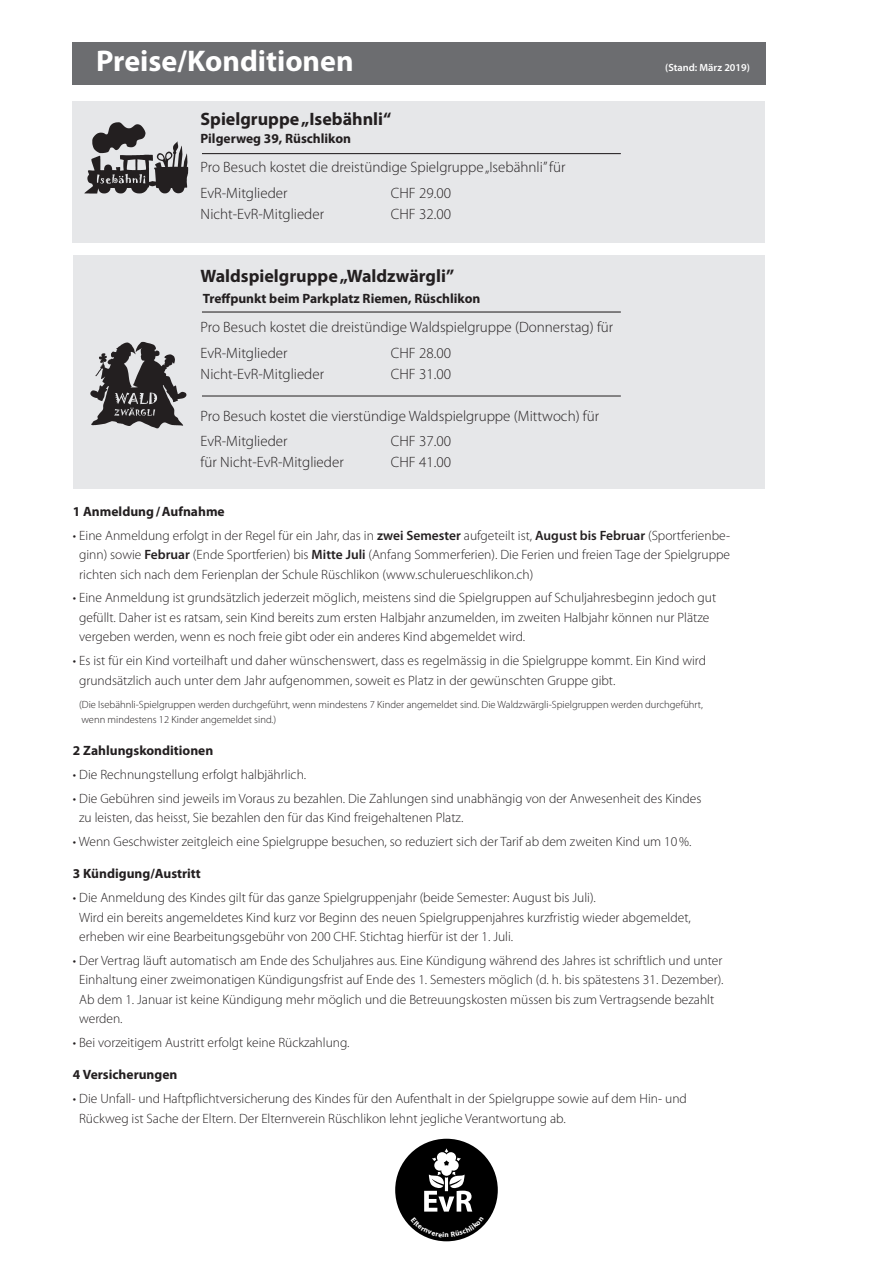
<style>
.page{position:relative;width:893px;height:1263px;background:#fff}
.page>*{position:absolute;margin:0;border:0;box-sizing:border-box;transform-origin:0 0}
._02_HL{font:700 30px "Myriad Pro";color:#fff}
._02_HL-2{font:700 18px "Myriad Pro";color:#231f20}
._03_COPY{font:300 15px "Myriad Pro";color:#231f20}
._04_Kleingedrucktes{font:300 13.5px/19.5px "Myriad Pro";color:#231f20}
._02_HL-3{font:700 13.5px "Myriad Pro";color:#231f20}
._04_KLEINGEDRUCKTES{font:700 13.5px "Myriad Pro";color:#231f20}
._04_Kleingedrucktes-2{font:700 13.5px "Myriad Pro";color:#231f20}
._04_Kleingedrucktes-3{font:300 10.5px "Myriad Pro";color:#231f20}
._02_HL-4{font:600 10.5px "Myriad Pro";color:#fff}
.s1{font-weight:600}
</style>
<div class="page">
<div style="left:72px;top:43px;width:693px;height:42px;background:#6c6d70"></div>
<div style="left:73px;top:101px;width:692px;height:141px;background:#e6e7e9"></div>
<div style="left:73px;top:255px;width:691px;height:234px;background:#e6e7e9"></div>
<img style="left:84px;top:122px;width:105px;height:72px">
<img style="left:90px;top:341px;width:97px;height:88px">
<hr style="left:202px;top:396px;width:419px;height:1px;background:#231f20">
<hr style="left:202px;top:311px;width:419px;height:2px;background:#231f20">
<hr style="left:202px;top:153px;width:419px;height:1px;background:#231f20">
<div style="left:395px;top:1139px;width:103px;height:102px;background:#000;border-radius:50%"></div>
<svg style="left:424px;top:1148px;width:48px;height:63px"></svg>
<svg style="left:411px;top:1225px;width:73px;height:12px"></svg>
<p class="_02_HL" style="left:96px;top:42px;width:259px">Preise/Konditionen</p>
<p class="_02_HL-2" style="left:201px;top:107px;width:192px">Spielgruppe „Isebähnli“</p>
<p class="_02_HL-3" style="left:201px;top:130px;width:152px">Pilgerweg 39, Rüschlikon</p>
<p class="_03_COPY" style="left:201px;top:159px;width:367px">Pro Besuch kostet die dreistündige Spielgruppe „Isebähnli” für</p>
<p class="_03_COPY" style="left:201px;top:184px;width:88px">EvR-Mitglieder</p>
<p class="_03_COPY" style="left:391px;top:184px;width:62px">CHF 29.00</p>
<p class="_03_COPY" style="left:201px;top:205px;width:125px">Nicht-EvR-Mitglieder</p>
<p class="_03_COPY" style="left:391px;top:205px;width:62px">CHF 32.00</p>
<p class="_02_HL-4" style="left:665px;top:61px;width:86px">(Stand: März 2019)</p>
<p class="_02_HL-2" style="left:201px;top:264px;width:255px">Waldspielgruppe „Waldzwärgli”</p>
<p class="_02_HL-3" style="left:203px;top:289px;width:279px">Treffpunkt beim Parkplatz Riemen, Rüschlikon</p>
<p class="_03_COPY" style="left:201px;top:319px;width:414px">Pro Besuch kostet die dreistündige Waldspielgruppe (Donnerstag) für</p>
<p class="_03_COPY" style="left:201px;top:344px;width:88px">EvR-Mitglieder</p>
<p class="_03_COPY" style="left:391px;top:344px;width:62px">CHF 28.00</p>
<p class="_03_COPY" style="left:201px;top:365px;width:125px">Nicht-EvR-Mitglieder</p>
<p class="_03_COPY" style="left:391px;top:365px;width:62px">CHF 31.00</p>
<p class="_03_COPY" style="left:201px;top:407px;width:400px">Pro Besuch kostet die vierstündige Waldspielgruppe (Mittwoch) für</p>
<p class="_03_COPY" style="left:201px;top:432px;width:88px">EvR-Mitglieder</p>
<p class="_03_COPY" style="left:391px;top:432px;width:62px">CHF 37.00</p>
<p class="_03_COPY" style="left:201px;top:453px;width:145px">für Nicht-EvR-Mitglieder</p>
<p class="_03_COPY" style="left:391px;top:453px;width:62px">CHF 41.00</p>
<p class="_04_Kleingedrucktes-2" style="left:73px;top:502px;width:153px">1 Anmeldung/Aufnahme</p>
<p class="_04_Kleingedrucktes" style="left:79px;top:525px;width:652px;text-align:justify;text-indent:-6px">• Eine Anmeldung erfolgt in der Regel für ein Jahr, das in <span class="s1">zwei Semester</span> aufgeteilt ist, <span class="s1">August bis Februar</span> (Sportferienbe&shy;ginn) sowie <span class="s1">Februar</span> (Ende Sportferien) bis <span class="s1">Mitte Juli</span> (Anfang Sommerferien). Die Ferien und freien Tage der Spielgruppe richten sich nach dem Ferienplan der Schule Rüschlikon (www.schulerueschlikon.ch)</p>
<p class="_04_Kleingedrucktes" style="left:79px;top:588px;width:639px;text-indent:-6px">• Eine Anmeldung ist grundsätzlich jederzeit möglich, meistens sind die Spielgruppen auf Schuljahresbeginn jedoch gut gefüllt. Daher ist es ratsam, sein Kind bereits zum ersten Halbjahr anzumelden, im zweiten Halbjahr können nur Plätze vergeben werden, wenn es noch freie gibt oder ein anderes Kind abgemeldet wird.</p>
<p class="_04_Kleingedrucktes" style="left:79px;top:651px;width:628px;text-indent:-6px">• Es ist für ein Kind vorteilhaft und daher wünschenswert, dass es regelmässig in die Spielgruppe kommt. Ein Kind wird grundsätzlich auch unter dem Jahr aufgenommen, soweit es Platz in der gewünschten Gruppe gibt.</p>
<p class="_04_Kleingedrucktes-3" style="left:79px;top:699px;width:625px">(Die Isebähnli-Spielgruppen werden durchgeführt, wenn mindestens 7 Kinder angemeldet sind. Die Waldzwärgli-Spielgruppen werden durchgeführt,</p>
<p class="_04_Kleingedrucktes-3" style="left:81px;top:714px;width:196px">wenn mindestens 12 Kinder angemeldet sind.)</p>
<p class="_04_KLEINGEDRUCKTES" style="left:73px;top:742px;width:142px">2 Zahlungskonditionen</p>
<p class="_04_Kleingedrucktes" style="left:73px;top:765px;width:235px">• Die Rechnungstellung erfolgt halbjährlich.</p>
<p class="_04_Kleingedrucktes" style="left:79px;top:789px;width:624px;text-indent:-6px">• Die Gebühren sind jeweils im Voraus zu bezahlen. Die Zahlungen sind unabhängig von der Anwesenheit des Kindes zu leisten, das heisst, Sie bezahlen den für das Kind freigehaltenen Platz.</p>
<p class="_04_Kleingedrucktes" style="left:73px;top:832px;width:620px">• Wenn Geschwister zeitgleich eine Spielgruppe besuchen, so reduziert sich der Tarif ab dem zweiten Kind um 10%.</p>
<p class="_04_KLEINGEDRUCKTES" style="left:73px;top:865px;width:129px">3 Kündigung/Austritt</p>
<p class="_04_Kleingedrucktes" style="left:79px;top:888px;width:613px;text-indent:-6px">• Die Anmeldung des Kindes gilt für das ganze Spielgruppenjahr (beide Semester: August bis Juli).<br>Wird ein bereits angemeldetes Kind kurz vor Beginn des neuen Spielgruppenjahres kurzfristig wieder abgemeldet, erheben wir eine Bearbeitungsgebühr von 200 CHF. Stichtag hierfür ist der 1. Juli.</p>
<p class="_04_Kleingedrucktes" style="left:79px;top:951px;width:646px;text-indent:-6px">• Der Vertrag läuft automatisch am Ende des Schuljahres aus. Eine Kündigung während des Jahres ist schriftlich und unter Einhaltung einer zweimonatigen Kündigungsfrist auf Ende des 1. Semesters möglich (d. h. bis spätestens 31. Dezember).<br>Ab dem 1. Januar ist keine Kündigung mehr möglich und die Betreuungskosten müssen bis zum Vertragsende bezahlt werden.</p>
<p class="_04_Kleingedrucktes" style="left:73px;top:1033px;width:278px">• Bei vorzeitigem Austritt erfolgt keine Rückzahlung.</p>
<p class="_04_KLEINGEDRUCKTES" style="left:73px;top:1066px;width:106px">4 Versicherungen</p>
<p class="_04_Kleingedrucktes" style="left:79px;top:1089px;width:609px;text-indent:-6px">• Die Unfall- und Haftpflichtversicherung des Kindes für den Aufenthalt in der Spielgruppe sowie auf dem Hin- und<br>Rückweg ist Sache der Eltern. Der Elternverein Rüschlikon lehnt jegliche Verantwortung ab.</p>
</div>
